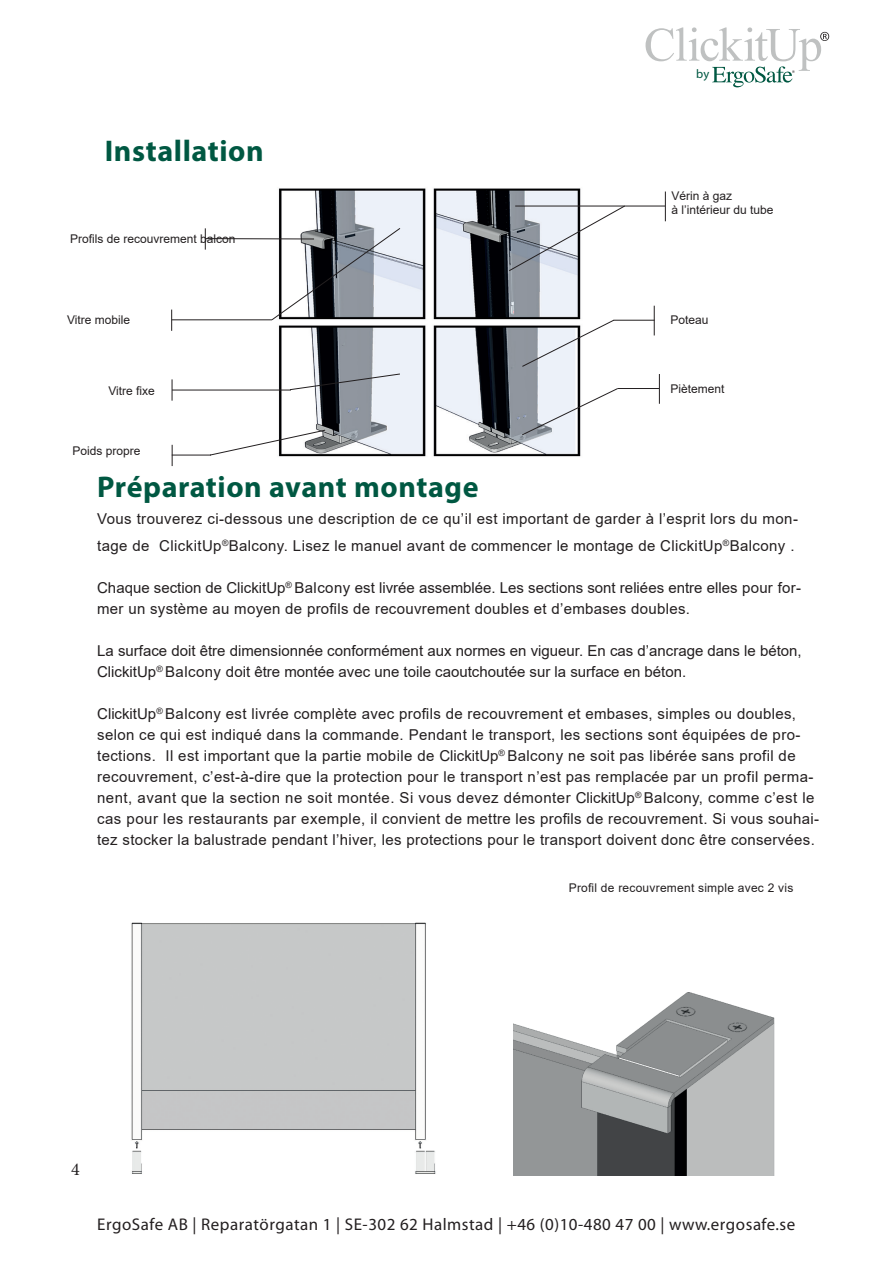
<style>
.page{position:relative;width:893px;height:1263px;background:#fff}
.page>*{position:absolute;margin:0;border:0;box-sizing:border-box;transform-origin:0 0}
.t1{font:700 30px "Myriad Pro";letter-spacing:.02em;color:#005842}
.t2{font:18px "Minion Pro";color:#231f20}
.t3{font:16.95px "Myriad";letter-spacing:.03em;color:#231f20}
.t4{font:15px/21px "Arial";letter-spacing:.02em;color:#231f20}
.t5{font:15px/21px "Arial";color:#231f20}
.t6{font:12.6px "Myriad Pro";color:#005842}
.t7{font:12px/13.5px "Arial";color:#231f20}
.t8{font:12px "Arial";letter-spacing:.02em;color:#231f20}
</style>
<div class="page">
<svg style="left:645px;top:27px;width:184px;height:60px"></svg>
<img style="left:514px;top:992px;width:261px;height:183px">
<img style="left:131px;top:922px;width:305px;height:252px">
<img style="left:275px;top:188px;width:306px;height:269px">
<svg style="left:665px;top:192px;width:1px;height:29px"></svg>
<svg style="left:508px;top:205px;width:118px;height:67px"></svg>
<svg style="left:654px;top:306px;width:1px;height:29px"></svg>
<hr style="left:515px;top:206px;width:150px;height:1px;background:#231f20">
<svg style="left:521px;top:319px;width:94px;height:48px"></svg>
<hr style="left:614px;top:320px;width:41px;height:1px;background:#231f20">
<hr style="left:659px;top:374px;width:1px;height:30px;background:#231f20">
<svg style="left:521px;top:387px;width:97px;height:49px"></svg>
<hr style="left:618px;top:388px;width:41px;height:1px;background:#231f20">
<svg style="left:171px;top:310px;width:1px;height:21px"></svg>
<svg style="left:271px;top:227px;width:130px;height:94px"></svg>
<hr style="left:172px;top:319px;width:100px;height:1px;background:#231f20">
<svg style="left:172px;top:379px;width:1px;height:22px"></svg>
<svg style="left:289px;top:373px;width:112px;height:17px"></svg>
<hr style="left:172px;top:390px;width:119px;height:1px;background:#231f20">
<svg style="left:172px;top:445px;width:1px;height:21px"></svg>
<svg style="left:209px;top:429px;width:117px;height:27px"></svg>
<hr style="left:172px;top:455px;width:39px;height:1px;background:#231f20">
<hr style="left:206px;top:238px;width:108px;height:1px;background:#231f20">
<svg style="left:205px;top:228px;width:1px;height:22px"></svg>
<h1 class="t1" style="left:105px;top:132px;width:160px">Installation</h1>
<p class="t7" style="left:70px;top:232px;width:167px">Profils de recouvrement balcon</p>
<p class="t7" style="left:67px;top:313px;width:65px">Vitre mobile</p>
<p class="t6" style="left:696px;top:66px;width:14px">by</p>
<p class="t7" style="left:671px;top:189px;width:104px">Vérin à gaz<br>à l’intérieur du tube</p>
<p class="t7" style="left:670px;top:313px;width:40px">Poteau</p>
<p class="t7" style="left:108px;top:384px;width:48px">Vitre fixe</p>
<p class="t7" style="left:670px;top:382px;width:56px">Piètement</p>
<p class="t7" style="left:73px;top:444px;width:70px">Poids propre</p>
<h1 class="t1" style="left:97px;top:467px;width:383px">Préparation avant montage</h1>
<p class="t4" style="left:97px;top:505px;width:702px;line-height:27px">Vous trouverez ci-dessous une description de ce qu’il est important de garder à l’esprit lors du mon&shy;tage de ClickitUp<sup>®</sup>Balcony. Lisez le manuel avant de commencer le montage de ClickitUp<sup>®</sup>Balcony .</p>
<p class="t4" style="left:97px;top:577px;width:705px">Chaque section de ClickitUp<sup>®</sup> Balcony est livrée assemblée. Les sections sont reliées entre elles pour for&shy;mer un système au moyen de profils de recouvrement doubles et d’embases doubles.</p>
<p class="t5" style="left:97px;top:640px;width:706px">La surface doit être dimensionnée conformément aux normes en vigueur. En cas d’ancrage dans le béton,<br>ClickitUp<sup>®</sup> Balcony doit être montée avec une toile caoutchoutée sur la surface en béton.</p>
<p class="t4" style="left:97px;top:703px;width:723px">ClickitUp<sup>®</sup> Balcony est livrée complète avec profils de recouvrement et embases, simples ou doubles, selon ce qui est indiqué dans la commande. Pendant le transport, les sections sont équipées de pro&shy;tections. Il est important que la partie mobile de ClickitUp<sup>®</sup> Balcony ne soit pas libérée sans profil de recouvrement, c’est-à-dire que la protection pour le transport n’est pas remplacée par un profil perma&shy;nent, avant que la section ne soit montée. Si vous devez démonter ClickitUp<sup>®</sup> Balcony, comme c’est le cas pour les restaurants par exemple, il convient de mettre les profils de recouvrement. Si vous souhai&shy;tez stocker la balustrade pendant l’hiver, les protections pour le transport doivent donc être conservées.</p>
<p class="t8" style="left:569px;top:879px;width:226px">Profil de recouvrement simple avec 2 vis</p>
<p class="t2" style="left:71px;top:1157px;width:10px">4</p>
<p class="t3" style="left:97px;top:1216px;width:700px">ErgoSafe AB | Reparatörgatan 1 | SE-302 62 Halmstad | +46 (0)10-480 47 00 | www.ergosafe.se</p>
</div>
